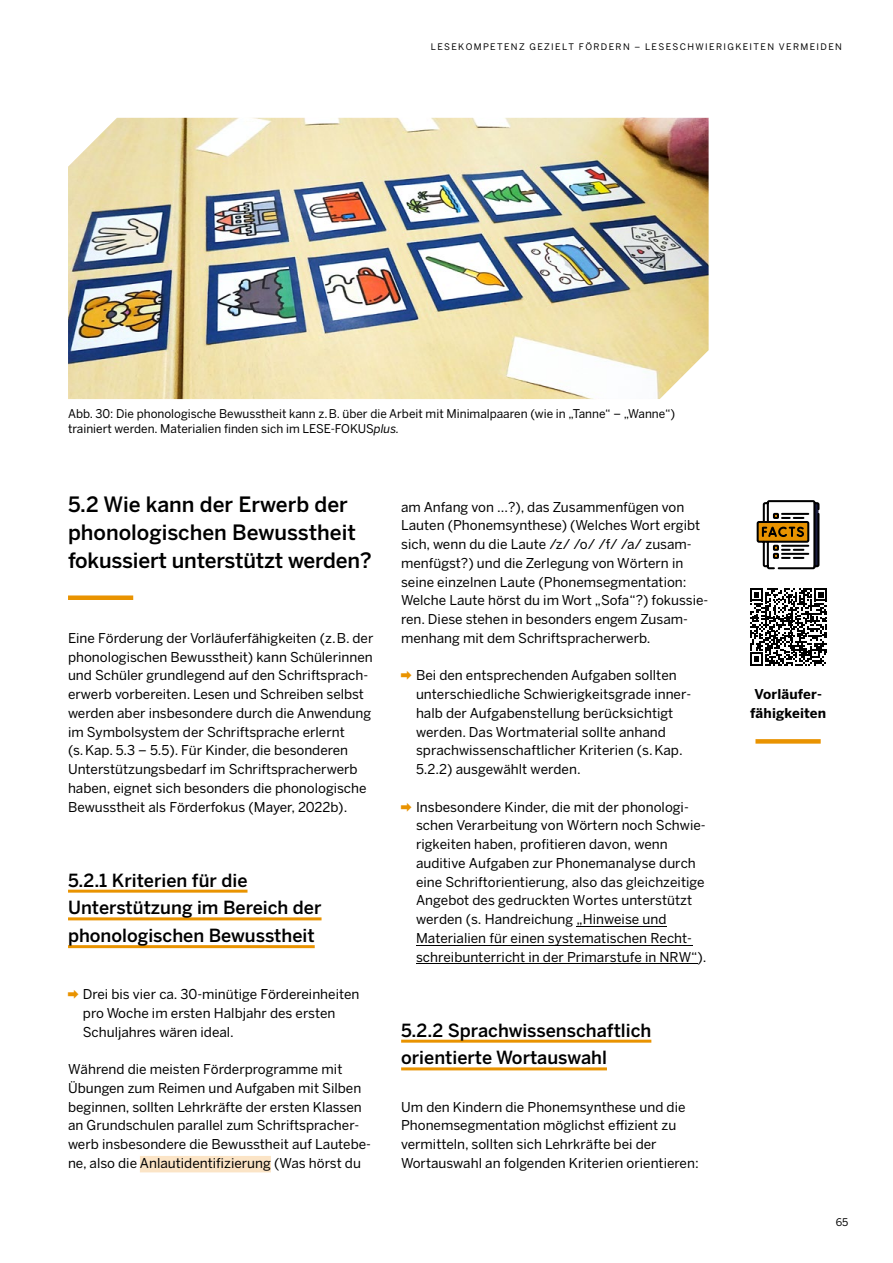
<style>
.page{position:relative;width:893px;height:1263px;background:#fff}
.page>*{position:absolute;margin:0;border:0;box-sizing:border-box;transform-origin:0 0}
.t1{font:500 21px/28px "Benton Sans";letter-spacing:-.01em;color:#000}
.t2{font:500 18px/27.8px "Benton Sans";color:#000}
.t3{font:13.5px/18.8px "Benton Sans";color:#000}
.t4{font:700 13.5px/18.8px "Benton Sans";letter-spacing:.005em;color:#000;text-align:center}
.t5{font:12px/15px "Benton Sans";color:#000}
.t6{font:10.5px "Benton Sans";color:#000}
.t7{font:9px "Benton Sans";letter-spacing:.15em;color:#000}
.s1{font-style:italic}
.s2{font-family:"Apple SD Gothic Neo";font-weight:700;font-size:12px;color:#e99300}
</style>
<div class="page">
<div style="left:755px;top:739px;width:66px;height:5px;background:#e99300"></div>
<div style="left:140px;top:1156px;width:131px;height:16px;background:#fbe4c6"></div>
<div style="left:68px;top:595px;width:65px;height:5px;background:#e99300"></div>
<hr style="left:68px;top:890px;width:179px;height:3px;background:#e99300">
<hr style="left:68px;top:917px;width:254px;height:3px;background:#e99300">
<hr style="left:68px;top:945px;width:247px;height:3px;background:#e99300">
<hr style="left:401px;top:1040px;width:250px;height:3px;background:#e99300">
<hr style="left:401px;top:1067px;width:206px;height:3px;background:#e99300">
<img style="left:68px;top:118px;width:641px;height:281px">
<svg style="left:750px;top:588px;width:77px;height:78px"></svg>
<svg style="left:756px;top:500px;width:64px;height:69px"></svg>
<hr style="left:576px;top:926px;width:90px;height:1px;background:#000">
<hr style="left:416px;top:945px;width:276px;height:1px;background:#000">
<hr style="left:416px;top:963px;width:282px;height:1px;background:#000">
<p class="t7" style="left:431px;top:41px;width:413px">LESEKOMPETENZ GEZIELT FÖRDERN – LESESCHWIERIGKEITEN VERMEIDEN</p>
<p class="t5" style="left:68px;top:406px;width:609px">Abb. 30: Die phonologische Bewusstheit kann z.B. über die Arbeit mit Minimalpaaren (wie in „Tanne“ – „Wanne“) trainiert werden. Materialien fnden sich im LESE-FOKUS<span class="s1">plus.</span></p>
<h3 class="t1" style="left:68px;top:490px;width:305px">5.2 Wie kann der Erwerb der phonologischen Bewusstheit fokussiert unterstützt werden?</h3>
<p class="t3" style="left:68px;top:628px;width:307px">Eine Förderung der Vorläuferfähigkeiten (z.B. der phonologischen Bewusstheit) kann Schülerinnen und Schüler grundlegend auf den Schriftsprach&shy;erwerb vorbereiten. Lesen und Schreiben selbst werden aber insbesondere durch die Anwendung im Symbolsystem der Schriftsprache erlernt<br>(s. Kap. 5.3 – 5.5). Für Kinder, die besonderen Unterstützungsbedarf im Schriftspracherwerb haben, eignet sich besonders die phonologische Bewusstheit als Förderfokus (Mayer, 2022b).</p>
<h3 class="t2" style="left:68px;top:866px;width:255px">5.2.1 Kriterien für die<br>Unterstützung im Bereich der phonologischen Bewusstheit</h3>
<p class="t3" style="left:83px;top:985px;width:278px;text-indent:-15px"><span class="s2">➡</span> Drei bis vier ca. 30-minütige Fördereinheiten pro Woche im ersten Halbjahr des ersten<br>Schuljahres wären ideal.</p>
<p class="t3" style="left:68px;top:1060px;width:305px">Während die meisten Förderprogramme mit Übungen zum Reimen und Aufgaben mit Silben beginnen, sollten Lehrkräfte der ersten Klassen an Grundschulen parallel zum Schriftspracher&shy;werb insbesondere die Bewusstheit auf Lautebe&shy;ne, also die Anlautidentifzierung (Was hörst du</p>
<p class="t3" style="left:401px;top:497px;width:309px">am Anfang von …?), das Zusammenfügen von Lauten (Phonemsynthese) (Welches Wort ergibt sich, wenn du die Laute /z/ /o/ /f/ /a/ zusam&shy;menfügst?) und die Zerlegung von Wörtern in seine einzelnen Laute (Phonemsegmentation:<br>Welche Laute hörst du im Wort „Sofa“?) fokussie&shy;ren. Diese stehen in besonders engem Zusam&shy;menhang mit dem Schriftspracherwerb.</p>
<p class="t3" style="left:416px;top:666px;width:277px;text-indent:-15px"><span class="s2">➡</span> Bei den entsprechenden Aufgaben sollten unterschiedliche Schwierigkeitsgrade inner&shy;halb der Aufgabenstellung berücksichtigt werden. Das Wortmaterial sollte anhand sprachwissenschaftlicher Kriterien (s. Kap.<br>5.2.2) ausgewählt werden.</p>
<p class="t3" style="left:416px;top:797px;width:292px;text-indent:-15px"><span class="s2">➡</span> Insbesondere Kinder, die mit der phonologi&shy;schen Verarbeitung von Wörtern noch Schwie&shy;rigkeiten haben, proftieren davon, wenn auditive Aufgaben zur Phonemanalyse durch eine Schriftorientierung, also das gleichzeitige Angebot des gedruckten Wortes unterstützt werden (s. Handreichung „Hinweise und Materialien für einen systematischen Recht&shy;schreibunterricht in der Primarstufe in NRW“).</p>
<h3 class="t2" style="left:401px;top:1016px;width:252px">5.2.2 Sprachwissenschaftlich orientierte Wortauswahl</h3>
<p class="t3" style="left:401px;top:1097px;width:299px">Um den Kindern die Phonemsynthese und die Phonemsegmentation möglichst efzient zu vermitteln, sollten sich Lehrkräfte bei der Wortauswahl an folgenden Kriterien orientieren:</p>
<p class="t4" style="left:750px;top:685px;width:78px">Vorläufer&shy;fähigkeiten</p>
<p class="t6" style="left:836px;top:1216px;width:14px">65</p>
</div>
